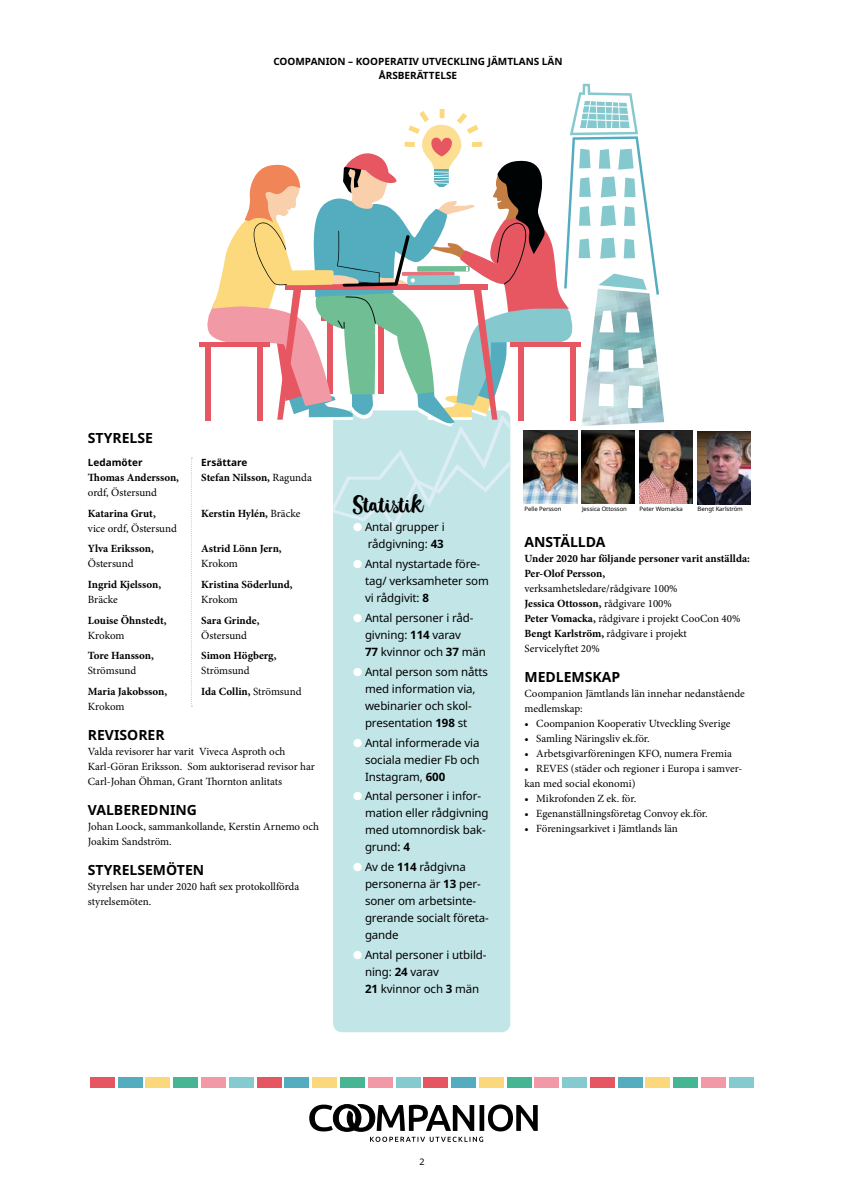
<style>
.page{position:relative;width:842px;height:1191px;background:#fff}
.page>*{position:absolute;margin:0;border:0;box-sizing:border-box;transform-origin:0 0}
.t1{font:21.5px "Wanderlust Decorative";letter-spacing:-.01em;color:#000}
.t2{font:700 14px "Noto Sans";color:#000}
.t3{font:11.5px/17px "Noto Sans";letter-spacing:-.01em;color:#000}
.t4{font:11px/15px "Minion Pro";letter-spacing:-.005em;color:#000}
.t5{font:700 11px/15px "Minion Pro";color:#000}
.t6{font:700 10px/14.7px "Noto Sans";color:#000;text-align:center}
.t7{font:9px "Noto Sans";color:#000}
.t8{font:6px "Noto Sans";letter-spacing:-.01em;color:#000}
.s1{font-weight:400}
.s2{font-weight:700}
.s3{color:#fff}
</style>
<div class="page">
<div style="left:90px;top:1078px;width:25px;height:10px;background:#e65662"></div>
<div style="left:146px;top:1078px;width:24px;height:10px;background:#fcd87c"></div>
<div style="left:118px;top:1078px;width:25px;height:10px;background:#53adbf"></div>
<div style="left:173px;top:1078px;width:25px;height:10px;background:#46b594"></div>
<div style="left:201px;top:1078px;width:25px;height:10px;background:#f298a6"></div>
<div style="left:229px;top:1078px;width:25px;height:10px;background:#85cacf"></div>
<div style="left:257px;top:1078px;width:24px;height:10px;background:#e65662"></div>
<div style="left:312px;top:1078px;width:25px;height:10px;background:#fcd87c"></div>
<div style="left:284px;top:1078px;width:25px;height:10px;background:#53adbf"></div>
<div style="left:340px;top:1078px;width:25px;height:10px;background:#46b594"></div>
<div style="left:368px;top:1078px;width:25px;height:10px;background:#f298a6"></div>
<div style="left:396px;top:1078px;width:24px;height:10px;background:#85cacf"></div>
<div style="left:423px;top:1078px;width:25px;height:10px;background:#e65662"></div>
<div style="left:479px;top:1078px;width:25px;height:10px;background:#fcd87c"></div>
<div style="left:451px;top:1078px;width:25px;height:10px;background:#53adbf"></div>
<div style="left:507px;top:1078px;width:24px;height:10px;background:#46b594"></div>
<div style="left:534px;top:1078px;width:25px;height:10px;background:#f298a6"></div>
<div style="left:562px;top:1078px;width:25px;height:10px;background:#85cacf"></div>
<div style="left:590px;top:1078px;width:25px;height:10px;background:#e65662"></div>
<div style="left:646px;top:1078px;width:24px;height:10px;background:#fcd87c"></div>
<div style="left:618px;top:1078px;width:24px;height:10px;background:#53adbf"></div>
<div style="left:673px;top:1078px;width:25px;height:10px;background:#46b594"></div>
<div style="left:701px;top:1078px;width:25px;height:10px;background:#f298a6"></div>
<div style="left:729px;top:1078px;width:25px;height:10px;background:#85cacf"></div>
<svg style="left:309px;top:1104px;width:229px;height:37px"></svg>
<div style="left:333px;top:410px;width:177px;height:622px;background:#c2e5e7;border-radius:9px"></div>
<img style="left:659px;top:394px;width:5px;height:29px">
<img style="left:659px;top:378px;width:2px;height:16px">
<div style="left:200px;top:342px;width:70px;height:5px;background:#e65761"></div>
<svg style="left:205px;top:84px;width:454px;height:446px"></svg>
<svg style="left:191px;top:457px;width:1px;height:249px"></svg>
<img style="left:524px;top:430px;width:53px;height:73px">
<img style="left:581px;top:430px;width:54px;height:73px">
<img style="left:639px;top:431px;width:53px;height:73px">
<img style="left:697px;top:431px;width:54px;height:73px">
<p class="t6" style="left:273px;top:54px;width:291px">COOMPANION – KOOPERATIV UTVECKLING JÄMTLANS LÄN<br>ÅRSBERÄTTELSE</p>
<p class="t2" style="left:88px;top:428px;width:67px">STYRELSE</p>
<p class="t6" style="left:88px;top:455px;width:56px">Ledamöter</p>
<p class="t5" style="left:88px;top:469px;width:93px">Thomas Andersson,</p>
<p class="t4" style="left:88px;top:485px;width:71px">ordf, Östersund</p>
<p class="t5" style="left:88px;top:505px;width:69px">Katarina Grut,</p>
<p class="t4" style="left:88px;top:520px;width:91px">vice ordf, Östersund</p>
<p class="t5" style="left:88px;top:541px;width:67px">Ylva Eriksson,</p>
<p class="t4" style="left:88px;top:556px;width:47px">Östersund</p>
<p class="t5" style="left:88px;top:577px;width:75px">Ingrid Kjelsson,</p>
<p class="t4" style="left:88px;top:592px;width:31px">Bräcke</p>
<p class="t5" style="left:88px;top:612px;width:80px">Louise Öhnstedt,</p>
<p class="t4" style="left:88px;top:627px;width:38px">Krokom</p>
<p class="t5" style="left:88px;top:648px;width:68px">Tore Hansson,</p>
<p class="t4" style="left:88px;top:663px;width:50px">Strömsund</p>
<p class="t5" style="left:88px;top:684px;width:81px">Maria Jakobsson,</p>
<p class="t4" style="left:88px;top:699px;width:38px">Krokom</p>
<p class="t6" style="left:201px;top:455px;width:48px">Ersättare</p>
<p class="t5" style="left:201px;top:469px;width:112px">Stefan Nilsson, <span class="s1">Ragunda</span></p>
<p class="t5" style="left:201px;top:505px;width:101px">Kerstin Hylén, <span class="s1">Bräcke</span></p>
<p class="t5" style="left:201px;top:541px;width:82px">Astrid Lönn Jern,</p>
<p class="t4" style="left:201px;top:556px;width:38px">Krokom</p>
<p class="t5" style="left:201px;top:577px;width:93px">Kristina Söderlund,</p>
<p class="t4" style="left:201px;top:592px;width:38px">Krokom</p>
<p class="t5" style="left:201px;top:612px;width:60px">Sara Grinde,</p>
<p class="t4" style="left:201px;top:627px;width:47px">Östersund</p>
<p class="t5" style="left:201px;top:648px;width:77px">Simon Högberg,</p>
<p class="t4" style="left:201px;top:660px;width:102px;line-height:20.7px">Strömsund<br><span class="s2">Ida Collin,</span> Strömsund</p>
<p class="t2" style="left:88px;top:725px;width:78px">REVISORER</p>
<p class="t4" style="left:88px;top:744px;width:229px">Valda revisorer har varit Viveca Asproth och<br>Karl-Göran Eriksson. Som auktoriserad revisor har<br>Carl-Johan Öhman, Grant Thornton anlitats</p>
<p class="t2" style="left:88px;top:800px;width:111px">VALBEREDNING</p>
<p class="t4" style="left:88px;top:819px;width:233px">Johan Loock, sammankollande, Kerstin Arnemo och<br>Joakim Sandström.</p>
<p class="t2" style="left:88px;top:860px;width:118px">STYRELSEMÖTEN</p>
<p class="t4" style="left:88px;top:879px;width:213px">Styrelsen har under 2020 haft sex protokollförda styrelsemöten.</p>
<h1 class="t1" style="left:353px;top:491px;width:72px">Statistik</h1>
<p class="t3" style="left:353px;top:519px;width:93px;text-align:right"><span class="s3">●</span> Antal grupper i rådgivning: <span class="s2">43</span></p>
<p class="t3" style="left:365px;top:555px;width:125px;text-indent:-12px"><span class="s3">●</span> Antal nystartade före&shy;tag/ verksamheter som vi rådgivit: <span class="s2">8</span></p>
<p class="t3" style="left:365px;top:609px;width:122px;text-indent:-12px"><span class="s3">●</span> Antal personer i råd&shy;givning: <span class="s2">114</span> varav<br><span class="s2">77</span> kvinnor och <span class="s2">37</span> män</p>
<p class="t3" style="left:365px;top:663px;width:125px;text-indent:-12px"><span class="s3">●</span> Antal person som nåtts med information via, webinarier och skol&shy;presentation <span class="s2">198</span> st</p>
<p class="t3" style="left:365px;top:734px;width:116px;text-align:justify;text-indent:-12px"><span class="s3">●</span> Antal informerade via sociala medier Fb och Instagram, <span class="s2">600</span></p>
<p class="t3" style="left:365px;top:788px;width:125px;text-indent:-12px"><span class="s3">●</span> Antal personer i infor&shy;mation eller rådgivning med utomnordisk bak&shy;grund: <span class="s2">4</span></p>
<p class="t3" style="left:365px;top:859px;width:125px;text-indent:-12px"><span class="s3">●</span> Av de <span class="s2">114</span> rådgivna personerna är <span class="s2">13</span> per&shy;soner om arbetsinte&shy;grerande socialt företa&shy;gande</p>
<p class="t3" style="left:365px;top:946px;width:123px;text-indent:-12px"><span class="s3">●</span> Antal personer i utbild&shy;ning: <span class="s2">24</span> varav<br><span class="s2">21</span> kvinnor och <span class="s2">3</span> män</p>
<p class="t8" style="left:524px;top:504px;width:38px">Pelle Persson</p>
<p class="t8" style="left:582px;top:504px;width:46px">Jessica Ottosson</p>
<p class="t8" style="left:640px;top:504px;width:45px">Peter Womacka</p>
<p class="t8" style="left:698px;top:504px;width:47px">Bengt Karlström</p>
<p class="t2" style="left:524px;top:532px;width:83px">ANSTÄLLDA</p>
<p class="t5" style="left:524px;top:551px;width:227px">Under 2020 har följande personer varit anställda:<br>Per-Olof Persson,</p>
<p class="t4" style="left:524px;top:581px;width:217px">verksamhetsledare/rådgivare 100%<br><span class="s2">Jessica Ottosson,</span> rådgivare 100%<br><span class="s2">Peter Vomacka,</span> rådgivare i projekt CooCon 40% <span class="s2">Bengt Karlström,</span> rådgivare i projekt Servicelyftet 20%</p>
<p class="t2" style="left:524px;top:667px;width:97px">MEDLEMSKAP</p>
<p class="t4" style="left:524px;top:686px;width:222px">Coompanion Jämtlands län innehar nedanstående medlemskap:</p>
<p class="t4" style="left:524px;top:716px;width:207px">• Coompanion Kooperativ Utveckling Sverige</p>
<p class="t4" style="left:524px;top:731px;width:127px">• Samling Näringsliv ek.för.</p>
<p class="t4" style="left:524px;top:746px;width:209px">• Arbetsgivarföreningen KFO, numera Fremia</p>
<p class="t4" style="left:524px;top:761px;width:219px">• REVES (städer och regioner i Europa i samver&shy;kan med social ekonomi)</p>
<p class="t4" style="left:524px;top:791px;width:113px">• Mikrofonden Z ek. för.</p>
<p class="t4" style="left:524px;top:806px;width:185px">• Egenanställningsföretag Convoy ek.för.</p>
<p class="t4" style="left:524px;top:821px;width:155px">• Föreningsarkivet i Jämtlands län</p>
<p class="t7" style="left:419px;top:1155px;width:7px">2</p>
</div>
